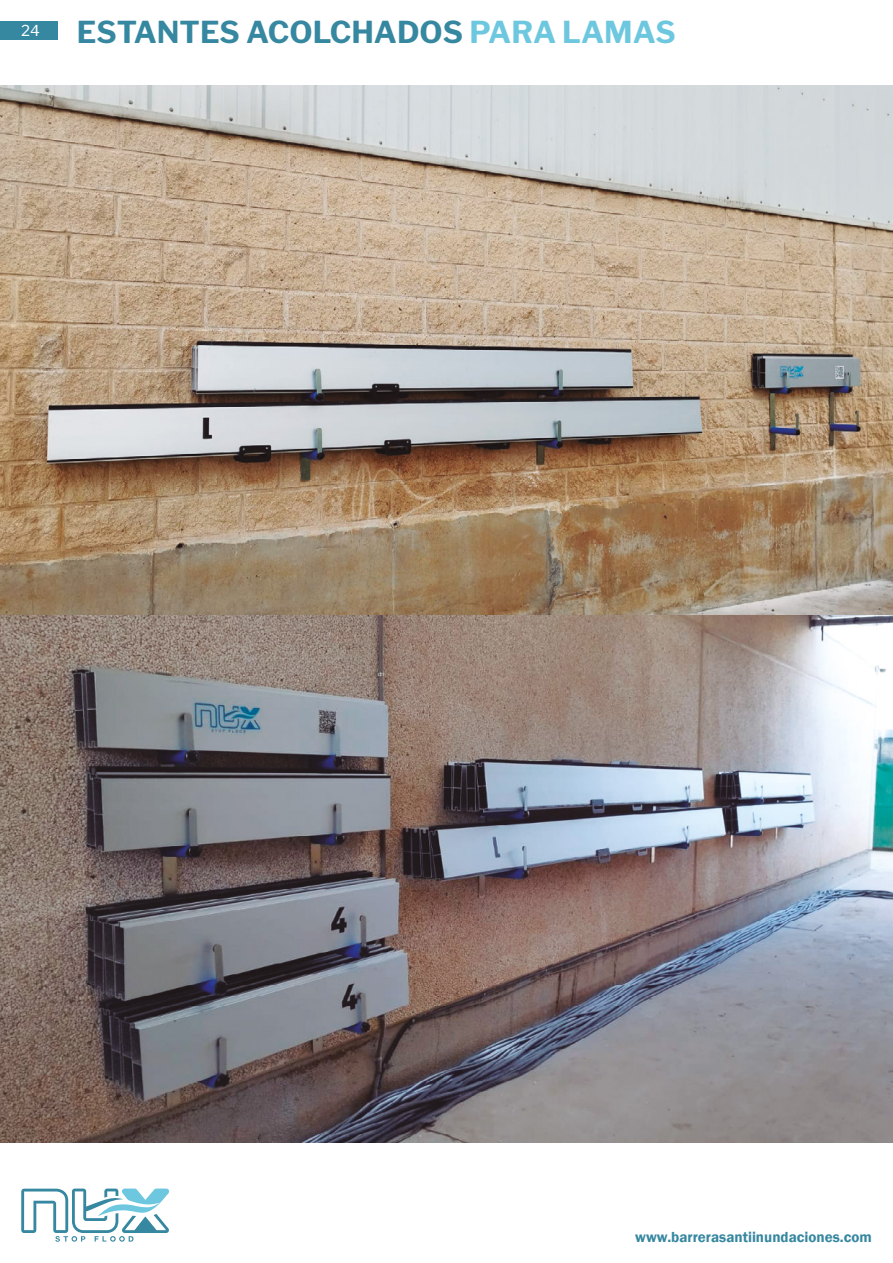
<style>
.page{position:relative;width:893px;height:1263px;background:#fff}
.page>*{position:absolute;margin:0;border:0;box-sizing:border-box;transform-origin:0 0}
.t1{font:700 30px "Libre Franklin";color:#3687a0}
.t2{font:600 15px "Franklin Gothic";color:#3687a0}
.t3{font:15px "Libre Franklin";color:#fff}
.s1{color:#6cc7df}
</style>
<div class="page">
<div style="left:0;top:21px;width:57px;height:19px;background:#3687a0"></div>
<svg style="left:21px;top:1188px;width:148px;height:54px"></svg>
<img style="left:0;top:85px;width:893px;height:1058px">
<p class="t3" style="left:21px;top:21px;width:20px">24</p>
<h1 class="t1" style="left:77px;top:15px;width:601px">ESTANTES ACOLCHADOS <span class="s1">PARA LAMAS</span></h1>
<p class="t2" style="left:635px;top:1227px;width:238px">www.barrerasantiinundaciones.com</p>
</div>
